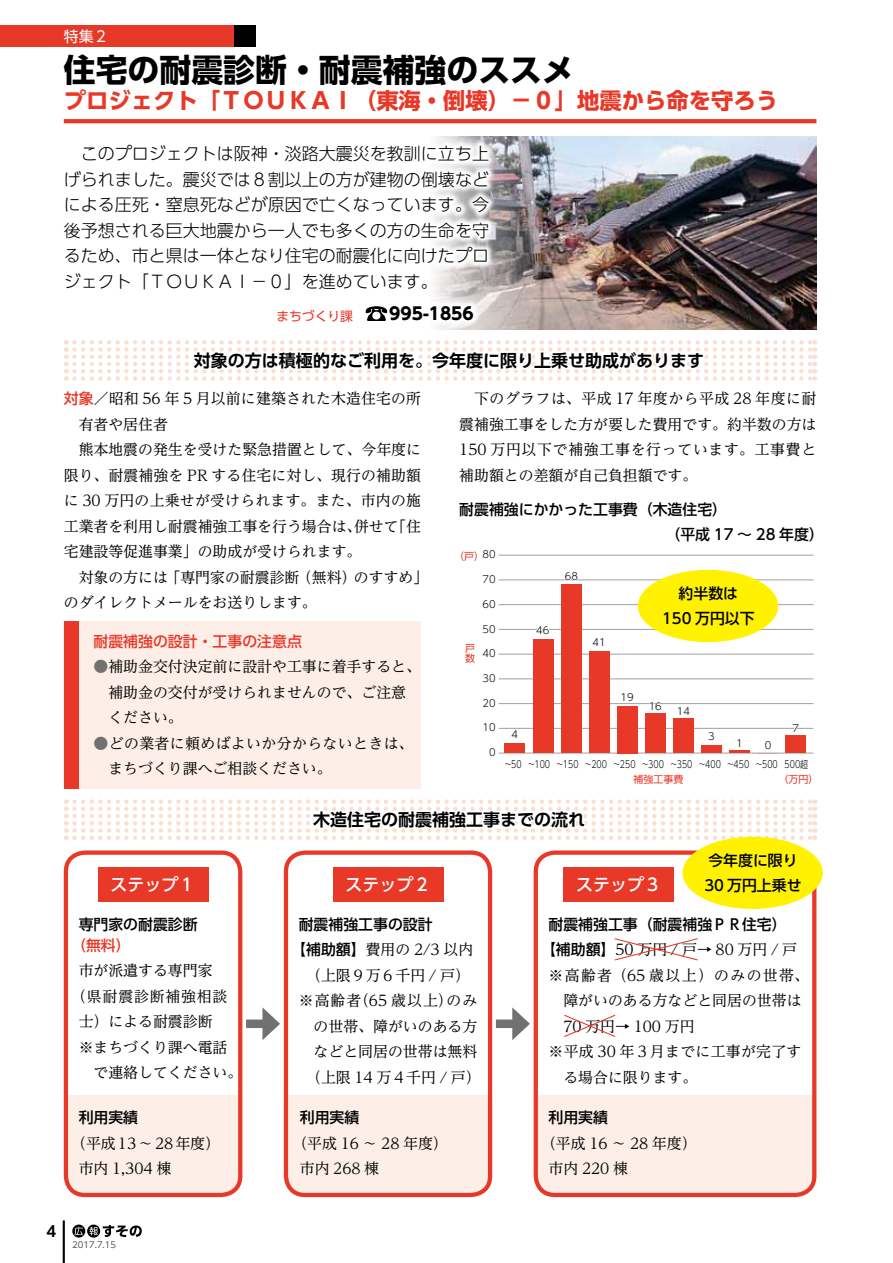
<style>
.page{position:relative;width:893px;height:1263px;background:#fff}
.page>*{position:absolute;margin:0;border:0;box-sizing:border-box;transform-origin:0 0}
.t1{font:700 31.95px "UD Shin Go Pr 6";color:#000}
.t2{font:700 22.35px "UD Shin Go Pr 6";color:#e83828}
.t3{font:300 16.95px/25.5px "UD Shin Go Pr 6";color:#000;text-align:justify}
.t4{font:700 16.95px "UD Shin Go Pr 6 De";color:#000}
.t5{font:500 16.95px "UD Shin Go Pr 6";color:#fff}
.t6{font:700 16.95px "UD Shin Go Pr 6";color:#000}
.t7{font:14.85px/25.5px "UD Reimin Pr 6";color:#000}
.t8{font:500 14.85px/25.5px "UD Shin Go Pr 6";color:#000}
.t9{font:14.85px/25.5px "UD Reimin Pr 6";letter-spacing:.025em;color:#000}
.t10{font:500 14.85px "UD Shin Go Pr 6";color:#e83828}
.t11{font:14.85px "UD Reimin Pr 6";letter-spacing:.09em;color:#000}
.t12{font:14.85px "UD Reimin Pr 6";letter-spacing:.02em;color:#000}
.t13{font:14.85px "UD Reimin Pr 6";letter-spacing:.075em;color:#000}
.t14{font:14.85px "UD Reimin Pr 6";letter-spacing:.055em;color:#000}
.t15{font:14.85px "UD Shin Go Pr 6";color:#fff}
.t16{font:700 14.85px "UD Shin Go Pr 6 De";color:#000}
.t17{font:12.75px "UD Shin Go Pr 6";color:#e83828}
.t18{font:300 9.9px "UD Shin Go Pr 6";color:#000;scale:.8 1}
.t19{font:300 9.9px "UD Shin Go Pr 6";color:#000}
.t20{font:9.9px/9.9px "UD Shin Go Pr 6";color:#e83828}
.t21{font:8.55px "UD Shin Go Pr 6";color:#595757}
.s1{font-family:"UD Shin Go Pr 6";font-weight:500;color:#e83828}
.s2{color:#727171}
.s3{font-family:"UD Shin Go Pr 6";font-weight:500}
</style>
<div class="page">
<div style="left:534px;top:1095px;width:282px;height:102px;background:#fdefe8"></div>
<div style="left:534px;top:850px;width:282px;height:347px;border:4px solid #e83828;border-radius:19px"></div>
<svg style="left:564px;top:1014px;width:52px;height:23px"></svg>
<div style="left:0;top:26px;width:234px;height:21px;background:#e83828"></div>
<div style="left:234px;top:26px;width:21px;height:21px;background:#000"></div>
<img style="left:495px;top:136px;width:321px;height:194px">
<svg style="left:66px;top:340px;width:1px;height:41px"></svg>
<svg style="left:74px;top:269px;width:741px;height:112px"></svg>
<hr style="left:499px;top:604px;width:314px;height:1px;background:#9fa0a0">
<hr style="left:499px;top:580px;width:314px;height:1px;background:#9fa0a0">
<hr style="left:499px;top:555px;width:314px;height:1px;background:#9fa0a0">
<div style="left:561px;top:585px;width:20px;height:168px;background:#e83828"></div>
<svg style="left:564px;top:579px;width:15px;height:2px"></svg>
<svg style="left:64px;top:621px;width:751px;height:354px"></svg>
<div style="left:64px;top:1095px;width:178px;height:102px;background:#fdefe8"></div>
<div style="left:64px;top:850px;width:178px;height:347px;border:4px solid #e83828;border-radius:19px"></div>
<div style="left:98px;top:867px;width:110px;height:34px;background:#e83828"></div>
<div style="left:284px;top:1095px;width:208px;height:102px;background:#fdefe8"></div>
<div style="left:284px;top:850px;width:208px;height:347px;border:4px solid #e83828;border-radius:19px"></div>
<div style="left:333px;top:867px;width:110px;height:34px;background:#e83828"></div>
<div style="left:246px;top:1019px;width:23px;height:9px;background:#727171"></div>
<svg style="left:262px;top:1007px;width:18px;height:33px"></svg>
<div style="left:496px;top:1019px;width:23px;height:9px;background:#727171"></div>
<svg style="left:512px;top:1007px;width:18px;height:33px"></svg>
<div style="left:682px;top:837px;width:141px;height:72px;background:#fff100;border-radius:50%"></div>
<div style="left:638px;top:570px;width:140px;height:72px;background:#fff100;border-radius:50%"></div>
<svg style="left:87px;top:1224px;width:13px;height:13px"></svg>
<svg style="left:89px;top:1225px;width:53px;height:12px"></svg>
<svg style="left:72px;top:1224px;width:13px;height:13px"></svg>
<svg style="left:74px;top:1227px;width:9px;height:8px"></svg>
<hr style="left:63px;top:1220px;width:2px;height:43px;background:#000">
<svg style="left:64px;top:119px;width:752px;height:4px;background:#e83b2b"></svg>
<p class="t15" style="left:64px;top:24px;width:46px">特集２</p>
<h1 class="t1" style="left:64px;top:44px;width:512px">住宅の耐震診断・耐震補強のススメ</h1>
<h2 class="t2" style="left:64px;top:83px;width:716px">プロジェクト「ＴＯＵＫＡＩ（東海・倒壊）－０」地震から命を守ろう</h2>
<p class="t3" style="left:64px;top:141px;width:427px;text-indent:17px">このプロジェクトは阪神・淡路大震災を教訓に立ち上げられました。震災では８割以上の方が建物の倒壊などによる圧死・窒息死などが原因で亡くなっています。今後予想される巨大地震から一人でも多くの方の生命を守るため、市と県は一体となり住宅の耐震化に向けたプロジェクト「ＴＯＵＫＡＩ－０」を進めています。</p>
<p class="t17" style="left:276px;top:305px;width:78px">まちづくり課</p>
<p class="t6" style="left:389px;top:300px;width:86px">995-1856</p>
<p class="t4" style="left:194px;top:347px;width:512px">対象の方は積極的なご利用を。今年度に限り上乗せ助成があります</p>
<p class="t7" style="left:64px;top:385px;width:359px"><span class="s1">対象</span>／昭和 56 年 5 月以前に建築された木造住宅の所</p>
<p class="t7" style="left:79px;top:411px;width:91px">有者や居住者</p>
<p class="t7" style="left:79px;top:436px;width:344px">熊本地震の発生を受けた緊急措置として、今年度に</p>
<p class="t7" style="left:64px;top:462px;width:359px">限り、耐震補強を PR する住宅に対し、現行の補助額</p>
<p class="t7" style="left:64px;top:487px;width:359px">に 30 万円の上乗せが受けられます。また、市内の施</p>
<p class="t7" style="left:64px;top:513px;width:359px">工業者を利用し耐震補強工事を行う場合は、併せて「住</p>
<p class="t7" style="left:64px;top:539px;width:299px">宅建設等促進事業」の助成が受けられます。</p>
<p class="t7" style="left:79px;top:564px;width:351px">対象の方には「専門家の耐震診断（無料）のすすめ」</p>
<p class="t7" style="left:64px;top:590px;width:254px">のダイレクトメールをお送りします。</p>
<p class="t10" style="left:94px;top:629px;width:210px">耐震補強の設計・工事の注意点</p>
<p class="t7" style="left:108px;top:653px;width:314px;text-indent:-15px"><span class="s2">●</span>補助金交付決定前に設計や工事に着手すると、補助金の交付が受けられませんので、ご注意ください。</p>
<p class="t9" style="left:108px;top:730px;width:306px;text-indent:-15px"><span class="s2">●</span>どの業者に頼めばよいか分からないときは、まちづくり課へご相談ください。</p>
<p class="t7" style="left:459px;top:385px;width:359px;text-align:justify;text-indent:15px">下のグラフは、平成 17 年度から平成 28 年度に耐震補強工事をした方が要した費用です。約半数の方は150 万円以下で補強工事を行っています。工事費と補助額との差額が自己負担額です。</p>
<p class="t8" style="left:665px;top:496px;width:160px;text-indent:-206px">耐震補強にかかった工事費（木造住宅）<br>（平成 17 〜 28 年度）</p>
<p class="t19" style="left:482px;top:547px;width:15px">80</p>
<p class="t20" style="left:454px;top:551px;width:31px">（戸）</p>
<p class="t19" style="left:482px;top:571px;width:15px">70</p>
<p class="t19" style="left:482px;top:596px;width:15px">60</p>
<p class="t20" style="left:465px;top:643px;width:11px">戸数</p>
<p class="t19" style="left:482px;top:621px;width:15px">50</p>
<p class="t19" style="left:482px;top:645px;width:15px">40</p>
<p class="t19" style="left:482px;top:670px;width:15px">30</p>
<p class="t19" style="left:482px;top:695px;width:15px">20</p>
<p class="t19" style="left:482px;top:719px;width:15px">10</p>
<p class="t19" style="left:489px;top:744px;width:8px">0</p>
<p class="t19" style="left:565px;top:568px;width:15px">68</p>
<p class="t19" style="left:536px;top:622px;width:15px">46</p>
<p class="t19" style="left:593px;top:634px;width:15px">41</p>
<p class="t19" style="left:512px;top:726px;width:8px">4</p>
<p class="t8" style="left:662px;top:580px;width:94px;text-align:center">約半数は<br>150 万円以下</p>
<p class="t19" style="left:621px;top:689px;width:15px">19</p>
<p class="t19" style="left:649px;top:698px;width:15px">16</p>
<p class="t19" style="left:677px;top:703px;width:15px">14</p>
<p class="t19" style="left:708px;top:728px;width:8px">3</p>
<p class="t19" style="left:736px;top:735px;width:8px">1</p>
<p class="t19" style="left:765px;top:737px;width:8px">0</p>
<p class="t19" style="left:792px;top:720px;width:8px">7</p>
<p class="t18" style="left:505px;top:756px;width:380px">~50 ~100 ~150 ~200 ~250 ~300 ~350 ~400 ~450 ~500 500超</p>
<p class="t20" style="left:633px;top:774px;width:51px">補強工事費</p>
<p class="t20" style="left:779px;top:774px;width:41px">（万円）</p>
<p class="t5" style="left:111px;top:871px;width:87px">ステップ１</p>
<p class="t8" style="left:79px;top:911px;width:121px">専門家の耐震診断</p>
<p class="t10" style="left:71px;top:933px;width:61px">（無料）</p>
<p class="t7" style="left:79px;top:957px;width:135px">市が派遣する専門家</p>
<p class="t14" style="left:71px;top:984px;width:158px">（県耐震診断補強相談</p>
<p class="t7" style="left:79px;top:1008px;width:135px">士）による耐震診断</p>
<p class="t7" style="left:79px;top:1034px;width:150px">※まちづくり課へ電話</p>
<p class="t7" style="left:94px;top:1059px;width:150px">で連絡してください。</p>
<p class="t8" style="left:79px;top:1104px;width:61px">利用実績</p>
<p class="t7" style="left:79px;top:1130px;width:143px;text-indent:-7px">（平成13～28年度）市内 1,304 棟</p>
<p class="t4" style="left:313px;top:806px;width:274px">木造住宅の耐震補強工事までの流れ</p>
<p class="t5" style="left:345px;top:871px;width:87px">ステップ２</p>
<p class="t5" style="left:576px;top:871px;width:87px">ステップ３</p>
<p class="t8" style="left:704px;top:847px;width:99px">今年度に限り<br>30 万円上乗せ</p>
<p class="t8" style="left:299px;top:911px;width:135px">耐震補強工事の設計</p>
<p class="t7" style="left:291px;top:936px;width:183px"><span class="s3">【補助額】</span>費用の 2/3 以内</p>
<p class="t7" style="left:299px;top:962px;width:173px">　（上限９万６千円 / 戸）</p>
<p class="t13" style="left:299px;top:988px;width:180px">※高齢者（65 歳以上）のみ</p>
<p class="t7" style="left:314px;top:1013px;width:165px">の世帯、障がいのある方</p>
<p class="t7" style="left:314px;top:1038px;width:165px">などと同居の世帯は無料</p>
<p class="t7" style="left:299px;top:1064px;width:183px">　（上限 14 万４千円 / 戸）</p>
<p class="t8" style="left:300px;top:1104px;width:61px">利用実績</p>
<p class="t7" style="left:300px;top:1130px;width:150px;text-indent:-7px">（平成 16 ～ 28 年度）市内 268 棟</p>
<p class="t8" style="left:549px;top:911px;width:240px">耐震補強工事（耐震補強ＰＲ住宅）</p>
<p class="t7" style="left:541px;top:936px;width:257px"><span class="s3">【補助額】</span>50 万円 / 戸→ 80 万円 / 戸</p>
<p class="t11" style="left:549px;top:963px;width:262px">※高齢者（65 歳以上）のみの世帯、</p>
<p class="t7" style="left:563px;top:987px;width:240px">障がいのある方などと同居の世帯は</p>
<p class="t7" style="left:563px;top:1013px;width:133px">70 万円→ 100 万円</p>
<p class="t12" style="left:549px;top:1039px;width:254px">※平成 30 年３月までに工事が完了す</p>
<p class="t7" style="left:563px;top:1064px;width:135px">る場合に限ります。</p>
<p class="t8" style="left:549px;top:1104px;width:61px">利用実績</p>
<p class="t7" style="left:549px;top:1130px;width:150px;text-indent:-7px">（平成 16 ～ 28 年度）市内 220 棟</p>
<p class="t16" style="left:47px;top:1219px;width:11px">4</p>
<p class="t21" style="left:72px;top:1238px;width:45px">2017.7.15</p>
</div>
